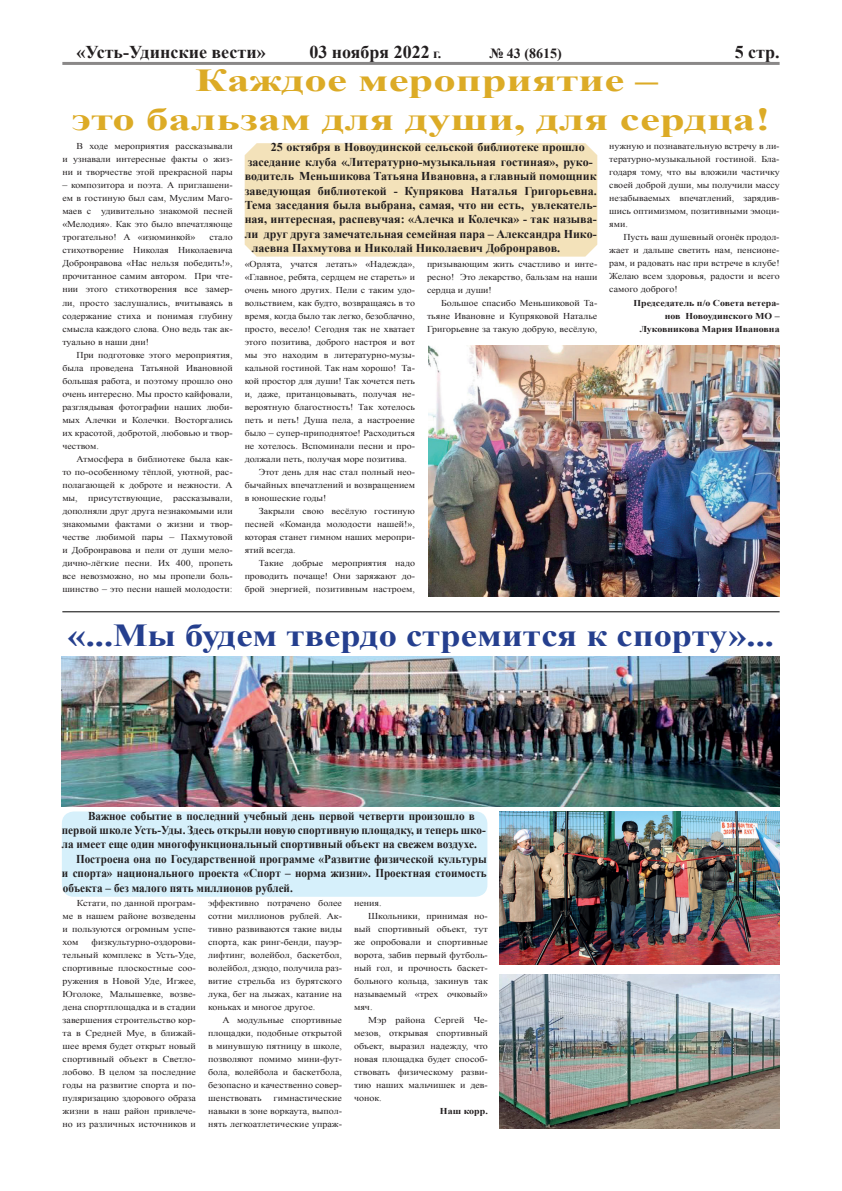
<style>
.page{position:relative;width:842px;height:1191px;background:#fff}
.page>*{position:absolute;margin:0;border:0;box-sizing:border-box;transform-origin:0 0}
.t1{font:700 32px "Times New Roman";color:#dcab26;scale:1.4 1}
.t2{font:700 32px "Times New Roman";color:#253f8e;scale:1.14 1}
.t3{font:700 18px "Times New Roman";color:#231f20}
.t4{font:700 14px "Times New Roman";color:#231f20}
.t5{font:700 12px "Times New Roman";color:#231f20}
.t6{font:700 12px/14.4px "Times New Roman";color:#231f20;scale:.93 1}
.t7{font:9px/13px "Times New Roman";color:#231f20;text-align:justify;scale:1.1 1}
.t8{font:9px/13px "Times New Roman";color:#231f20;text-align:justify;scale:1.11 1}
.t9{font:700 9px/13px "Times New Roman";color:#231f20;text-align:right;scale:1.1 1}
.t10{font:700 9px "Times New Roman";color:#231f20;scale:1.11 1}
.s1{font-size:14px}
</style>
<div class="page">
<hr style="left:62px;top:62px;width:718px;height:3px;background:#231f20">
<div style="left:245px;top:143px;width:352px;height:114px;background:#f3e2ba"></div>
<img style="left:429px;top:345px;width:351px;height:251px">
<hr style="left:62px;top:611px;width:718px;height:1px;background:#000">
<div style="left:62px;top:811px;width:425px;height:85px;background:#d6f0fb;border-radius:12px"></div>
<img style="left:499px;top:811px;width:280px;height:153px">
<img style="left:62px;top:656px;width:717px;height:150px">
<img style="left:499px;top:974px;width:280px;height:154px">
<p class="t3" style="left:77px;top:39px;width:191px">«Усть-Удинские вести»</p>
<p class="t3" style="left:309px;top:39px;width:133px">03 ноября 2022 <span class="s1">г.</span></p>
<p class="t4" style="left:489px;top:43px;width:74px">№ 43 (8615)</p>
<p class="t3" style="left:735px;top:39px;width:46px">5 стр.</p>
<p class="t1" style="left:195px;top:58px;width:332px">Каждое мероприятие –</p>
<p class="t1" style="left:72px;top:97px;width:500px">это бальзам для души, для сердца!</p>
<p class="t5" style="left:271px;top:139px;width:315px">25 октября в Новоудинской сельской библиотеке прошло</p>
<p class="t5" style="left:248px;top:153px;width:346px">заседание клуба «Литературно-музыкальная гостиная», руко-</p>
<p class="t5" style="left:245px;top:168px;width:353px">водитель Меньшикова Татьяна Ивановна, а главный помощник</p>
<p class="t5" style="left:245px;top:182px;width:353px">заведующая библиотекой - Купрякова Наталья Григорьевна.</p>
<p class="t5" style="left:245px;top:197px;width:353px">Тема заседания была выбрана, самая, что ни есть, увлекатель-</p>
<p class="t5" style="left:245px;top:211px;width:353px">ная, интересная, распевучая: «Алечка и Колечка» - так называ-</p>
<p class="t5" style="left:245px;top:225px;width:353px">ли друг друга замечательная семейная пара – Александра Нико-</p>
<p class="t5" style="left:252px;top:240px;width:310px">лаевна Пахмутова и Николай Николаевич Добронравов.</p>
<p class="t7" style="left:245px;top:257px;width:156px">«Орлята, учатся летать» «Надежда», «Главное, ребята, сердцем не стареть» и очень много других. Пели с таким удо&shy;вольствием, как будто, возвращаясь в то время, когда было так легко, безоблачно, просто, весело! Сегодня так не хватает этого позитива, доброго настроя и вот мы это находим в литературно-музы&shy;кальной гостиной. Так нам хорошо! Та&shy;кой простор для души! Так хочется петь и, даже, пританцовывать, получая не&shy;вероятную благостность! Так хотелось петь и петь! Душа пела, а настроение было – супер-приподнятое! Расходиться не хотелось. Вспоминали песни и про&shy;должали петь, получая море позитива.</p>
<p class="t7" style="left:245px;top:465px;width:156px;text-indent:14px">Этот день для нас стал полный нео&shy;бычайных впечатлений и возвращением в юношеские годы!</p>
<p class="t7" style="left:245px;top:504px;width:156px;text-indent:14px">Закрыли свою весёлую гостиную песней «Команда молодости нашей!», которая станет гимном наших меропри&shy;ятий всегда.</p>
<p class="t7" style="left:245px;top:556px;width:156px;text-indent:14px">Такие добрые мероприятия надо проводить почаще! Они заряжают до&shy;брой энергией, позитивным настроем,</p>
<p class="t7" style="left:62px;top:140px;width:156px;text-indent:14px">В ходе мероприятия рассказывали и узнавали интересные факты о жиз&shy;ни и творчестве этой прекрасной пары</p>
<p class="t7" style="left:62px;top:179px;width:156px">– композитора и поэта. А приглашени&shy;ем в гостиную был сам, Муслим Маго&shy;маев с удивительно знакомой песней «Мелодия». Как это было впечатляюще трогательно! А «изюминкой»</p>
<p class="t7" style="left:609px;top:140px;width:156px">нужную и познавательную встречу в ли&shy;тературно-музыкальной гостиной. Бла&shy;годаря тому, что вы вложили частичку своей доброй души, мы получили массу незабываемых впечатлений, зарядив&shy;шись оптимизмом, позитивными эмоци&shy;ями.</p>
<p class="t7" style="left:609px;top:231px;width:156px;text-indent:14px">Пусть ваш душевный огонёк продол&shy;жает и дальше светить нам, пенсионе&shy;рам, и радовать нас при встрече в клубе!<br>Желаю всем здоровья, радости и всего самого доброго!</p>
<p class="t9" style="left:633px;top:296px;width:134px">Председатель п/о Совета ветера&shy;нов Новоудинского МО –</p>
<p class="t9" style="left:640px;top:322px;width:129px">Луковникова Мария Ивановна</p>
<p class="t7" style="left:62px;top:231px;width:156px;text-indent:147px">стало стихотворение Николая Николаевича Добронравова «Нас нельзя победить!», прочитанное самим автором. При чте&shy;нии этого стихотворения все замер&shy;ли, просто заслушались, вчитываясь в содержание стиха и понимая глубину смысла каждого слова. Оно ведь так ак&shy;туально в наши дни!</p>
<p class="t7" style="left:62px;top:348px;width:156px;text-indent:14px">При подготовке этого мероприятия, была проведена Татьяной Ивановной большая работа, и поэтому прошло оно очень интересно. Мы просто кайфовали, разглядывая фотографии наших люби&shy;мых Алечки и Колечки. Восторгались их красотой, добротой, любовью и твор&shy;чеством.</p>
<p class="t7" style="left:62px;top:452px;width:156px;text-indent:14px">Атмосфера в библиотеке была как&shy;то по-особенному тёплой, уютной, рас&shy;полагающей к доброте и нежности. А мы, присутствующие, рассказывали, дополняли друг друга незнакомыми или знакомыми фактами о жизни и твор&shy;честве любимой пары – Пахмутовой и Добронравова и пели от души мело&shy;дично-лёгкие песни. Их 400, пропеть все невозможно, но мы пропели боль&shy;шинство – это песни нашей молодости:</p>
<p class="t7" style="left:427px;top:257px;width:156px">призывающим жить счастливо и инте&shy;ресно! Это лекарство, бальзам на наши сердца и души!</p>
<p class="t7" style="left:427px;top:296px;width:156px;text-indent:14px">Большое спасибо Меньшиковой Та&shy;тьяне Ивановне и Купряковой Наталье Григорьевне за такую добрую, весёлую,</p>
<p class="t2" style="left:68px;top:612px;width:621px">«...Мы будем твердо стремится к спорту»...</p>
<p class="t6" style="left:62px;top:808px;width:457px;text-indent:26px">Важное событие в последний учебный день первой четверти произошло в первой школе Усть-Уды. Здесь открыли новую спортивную площадку, и теперь шко&shy;ла имеет еще один многофункциональный спортивный объект на свежем воздухе.</p>
<p class="t6" style="left:62px;top:851px;width:458px;text-align:justify;text-indent:14px">Построена она по Государственной программе «Развитие физической культуры и спорта» национального проекта «Спорт – норма жизни». Проектная стоимость объекта – без малого пять миллионов рублей.</p>
<p class="t8" style="left:208px;top:896px;width:122px">эффективно потрачено более сотни миллионов рублей. Ак&shy;тивно развиваются такие виды спорта, как ринг-бенди, пауэр&shy;лифтинг, волейбол, баскетбол, волейбол, дзюдо, получила раз&shy;витие стрельба из бурятского лука, бег на лыжах, катание на коньках и многое другое.</p>
<p class="t8" style="left:208px;top:1013px;width:122px;text-indent:14px">А модульные спортивные площадки, подобные открытой в минувшую пятницу в школе, позволяют помимо мини-фут&shy;бола, волейбола и баскетбола, безопасно и качественно совер&shy;шенствовать</p>
<p class="t8" style="left:63px;top:896px;width:122px;text-indent:14px">Кстати, по данной програм&shy;ме в нашем районе возведены и пользуются огромным успе&shy;хом</p>
<p class="t8" style="left:354px;top:896px;width:26px">нения.</p>
<p class="t8" style="left:354px;top:909px;width:122px;text-indent:14px">Школьники, принимая но&shy;вый спортивный объект, тут же опробовали и спортивные ворота, забив первый футболь&shy;ный гол, и прочность баскет&shy;больного кольца, закинув так называемый «трех очковый» мяч.</p>
<p class="t8" style="left:354px;top:1013px;width:122px;text-indent:14px">Мэр района Сергей Че&shy;мезов, открывая спортивный объект, выразил надежду, что новая площадка будет способ&shy;ствовать физическому разви&shy;тию наших мальчишек и дев&shy;чонок.</p>
<p class="t10" style="left:440px;top:1104px;width:45px">Наш корр.</p>
<p class="t8" style="left:63px;top:935px;width:122px;text-indent:29px">физкультурно-оздорови&shy;тельный комплекс в Усть-Уде, спортивные плоскостные соо&shy;ружения в Новой Уде, Игжее, Юголоке, Малышевке, возве&shy;дена спортплощадка и в стадии завершения строительство кор&shy;та в Средней Муе, в ближай&shy;шее время будет открыт новый спортивный объект в Светло&shy;лобово. В целом за последние годы на развитие спорта и по&shy;пуляризацию здорового образа жизни в наш район привлече&shy;но из различных источников и</p>
<p class="t8" style="left:208px;top:1091px;width:122px;text-indent:65px">гимнастические навыки в зоне воркаута, выпол&shy;нять легкоатлетические упраж-</p>
</div>
